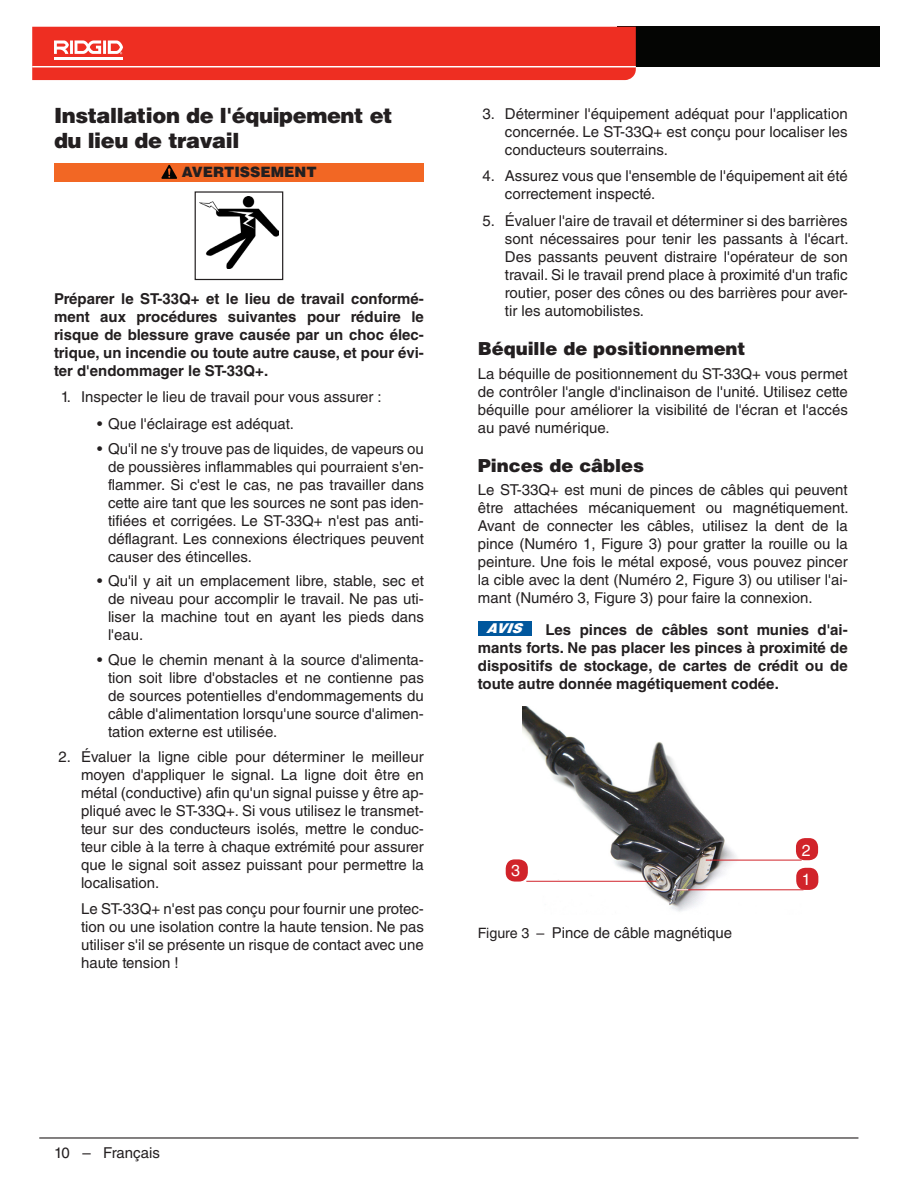
<style>
.page{position:relative;width:918px;height:1188px;background:#fff}
.page>*{position:absolute;margin:0;border:0;box-sizing:border-box;transform-origin:0 0}
.Head_1___h1{font:900 21px/25.2px "Helvetica LT Std";letter-spacing:-.02em;color:#231f20}
.Head_2____h2{font:900 18px "Helvetica LT Std";letter-spacing:-.005em;color:#231f20}
.t1{font:16.05px "Helvetica LT Std";color:#fff}
.Basic_Normal___bn{font:15px/18px "Helvetica LT Std";color:#231f20;text-align:justify}
.Basic_Bold____bb{font:700 15px/18px "Helvetica LT Std";color:#231f20;text-align:justify}
.Numbered_List____n2{font:15px/18px "Helvetica LT Std";color:#231f20;text-align:justify}
.Safety_Bar_Symbol{font:900 14.25px "Helvetica LT Std";color:#231f20}
.Notice_White{font:italic 900 13.5px "Helvetica LT Std";color:#fff}
.s1{font-size:14.25px}
</style>
<div class="page">
<div style="left:617px;top:27px;width:263px;height:40px;background:#040503"></div>
<hr style="left:39px;top:1137px;width:819px;height:2px;background:#231f20">
<div style="left:32px;top:27px;width:604px;height:53px;background:#ee2e22"></div>
<hr style="left:54px;top:57px;width:69px;height:3px;background:#fff">
<div style="left:54px;top:163px;width:370px;height:19px;background:#f26724"></div>
<svg style="left:161px;top:165px;width:16px;height:14px"></svg>
<img style="left:200px;top:196px;width:78px;height:72px">
<div style="left:195px;top:191px;width:88px;height:89px;border:1px solid #231f20"></div>
<div style="left:478px;top:621px;width:54px;height:14px;background:#00579d"></div>
<img style="left:522px;top:706px;width:280px;height:206px">
<div style="left:506px;top:859px;width:22px;height:23px;background:#d1232a;border-radius:9px"></div>
<hr style="left:526px;top:881px;width:130px;height:1px;background:#d1232a">
<div style="left:796px;top:868px;width:22px;height:22px;background:#d1232a;border-radius:9px"></div>
<hr style="left:677px;top:889px;width:126px;height:1px;background:#d1232a">
<svg style="left:676px;top:889px;width:12px;height:1px"></svg>
<div style="left:796px;top:838px;width:22px;height:22px;background:#d1232a;border-radius:9px"></div>
<hr style="left:706px;top:860px;width:96px;height:1px;background:#d1232a">
<p class="Head_1___h1" style="left:54px;top:102px;width:340px">Installation de l'équipement et du lieu de travail</p>
<p class="Safety_Bar_Symbol" style="left:182px;top:163px;width:136px">AVERTISSEMENT</p>
<p class="Basic_Bold____bb" style="left:54px;top:289px;width:371px">Préparer le ST-33Q+ et le lieu de travail conformé&shy;ment aux procédures suivantes pour réduire le risque de blessure grave causée par un choc élec&shy;trique, un incendie ou toute autre cause, et pour évi&shy;ter d'endommager le ST-33Q+.</p>
<p class="Basic_Normal___bn" style="left:61px;top:388px;width:322px">1. Inspecter le lieu de travail pour vous assurer :</p>
<p class="Basic_Normal___bn" style="left:97px;top:414px;width:198px">• Que l'éclairage est adéquat.</p>
<p class="Basic_Normal___bn" style="left:108px;top:439px;width:317px;text-indent:-11px">• Qu'il ne s'y trouve pas de liquides, de vapeurs ou de poussières inflammables qui pourraient s'en&shy;flammer. Si c'est le cas, ne pas travailler dans cette aire tant que les sources ne sont pas iden&shy;tifiées et corrigées. Le ST-33Q+ n'est pas anti&shy;déflagrant. Les connexions électriques peuvent causer des étincelles.</p>
<p class="Basic_Normal___bn" style="left:108px;top:572px;width:317px;text-indent:-11px">• Qu'il y ait un emplacement libre, stable, sec et de niveau pour accomplir le travail. Ne pas uti&shy;liser la machine tout en ayant les pieds dans l'eau.</p>
<p class="Basic_Normal___bn" style="left:108px;top:651px;width:317px;text-indent:-11px">• Que le chemin menant à la source d'alimenta&shy;tion soit libre d'obstacles et ne contienne pas de sources potentielles d'endommagements du câble d'alimentation lorsqu'une source d'alimen&shy;tation externe est utilisée.</p>
<p class="Basic_Normal___bn" style="left:81px;top:747px;width:344px;text-indent:-22px">2. Évaluer la ligne cible pour déterminer le meilleur moyen d'appliquer le signal. La ligne doit être en métal (conductive) afin qu'un signal puisse y être ap&shy;pliqué avec le ST-33Q+. Si vous utilisez le transmet&shy;teur sur des conducteurs isolés, mettre le conduc&shy;teur cible à la terre à chaque extrémité pour assurer que le signal soit assez puissant pour permettre la localisation.</p>
<p class="Numbered_List____n2" style="left:81px;top:900px;width:344px">Le ST-33Q+ n'est pas conçu pour fournir une protec&shy;tion ou une isolation contre la haute tension. Ne pas utiliser s'il se présente un risque de contact avec une haute tension !</p>
<p class="Basic_Normal___bn" style="left:505px;top:104px;width:344px;text-indent:-22px">3. Déterminer l'équipement adéquat pour l'application concernée. Le ST-33Q+ est conçu pour localiser les conducteurs souterrains.</p>
<p class="Basic_Normal___bn" style="left:505px;top:167px;width:344px;text-indent:-22px">4. Assurez vous que l'ensemble de l'équipement ait été correctement inspecté.</p>
<p class="Basic_Normal___bn" style="left:505px;top:212px;width:345px;text-indent:-22px">5. Évaluer l'aire de travail et déterminer si des barrières sont nécessaires pour tenir les passants à l'écart.<br>Des passants peuvent distraire l'opérateur de son travail. Si le travail prend place à proximité d'un trafic routier, poser des cônes ou des barrières pour aver&shy;tir les automobilistes.</p>
<p class="Head_2____h2" style="left:478px;top:337px;width:269px">Béquille de positionnement</p>
<p class="Basic_Normal___bn" style="left:478px;top:364px;width:371px">La béquille de positionnement du ST-33Q+ vous permet de contrôler l'angle d'inclinaison de l'unité. Utilisez cette béquille pour améliorer la visibilité de l'écran et l'accés au pavé numérique.</p>
<p class="Head_2____h2" style="left:478px;top:454px;width:168px">Pinces de câbles</p>
<p class="Basic_Normal___bn" style="left:478px;top:481px;width:372px">Le ST-33Q+ est muni de pinces de câbles qui peuvent être attachées mécaniquement ou magnétiquement.<br>Avant de connecter les câbles, utilisez la dent de la pince (Numéro 1, Figure 3) pour gratter la rouille ou la peinture. Une fois le métal exposé, vous pouvez pincer la cible avec la dent (Numéro 2, Figure 3) ou utiliser l'ai&shy;mant (Numéro 3, Figure 3) pour faire la connexion.</p>
<p class="Notice_White" style="left:486px;top:619px;width:37px">AVIS</p>
<p class="Basic_Bold____bb" style="left:478px;top:621px;width:371px;text-indent:68px">Les pinces de câbles sont munies d'ai&shy;mants forts. Ne pas placer les pinces à proximité de dispositifs de stockage, de cartes de crédit ou de toute autre donnée magétiquement codée.</p>
<p class="t1" style="left:511px;top:861px;width:10px">3</p>
<p class="Basic_Normal___bn" style="left:478px;top:924px;width:256px"><span class="s1">Figure 3 –</span> Pince de câble magnétique</p>
<p class="t1" style="left:802px;top:841px;width:10px">2</p>
<p class="t1" style="left:802px;top:870px;width:10px">1</p>
<p class="Basic_Normal___bn" style="left:54px;top:1144px;width:107px">10 – Français</p>
</div>
